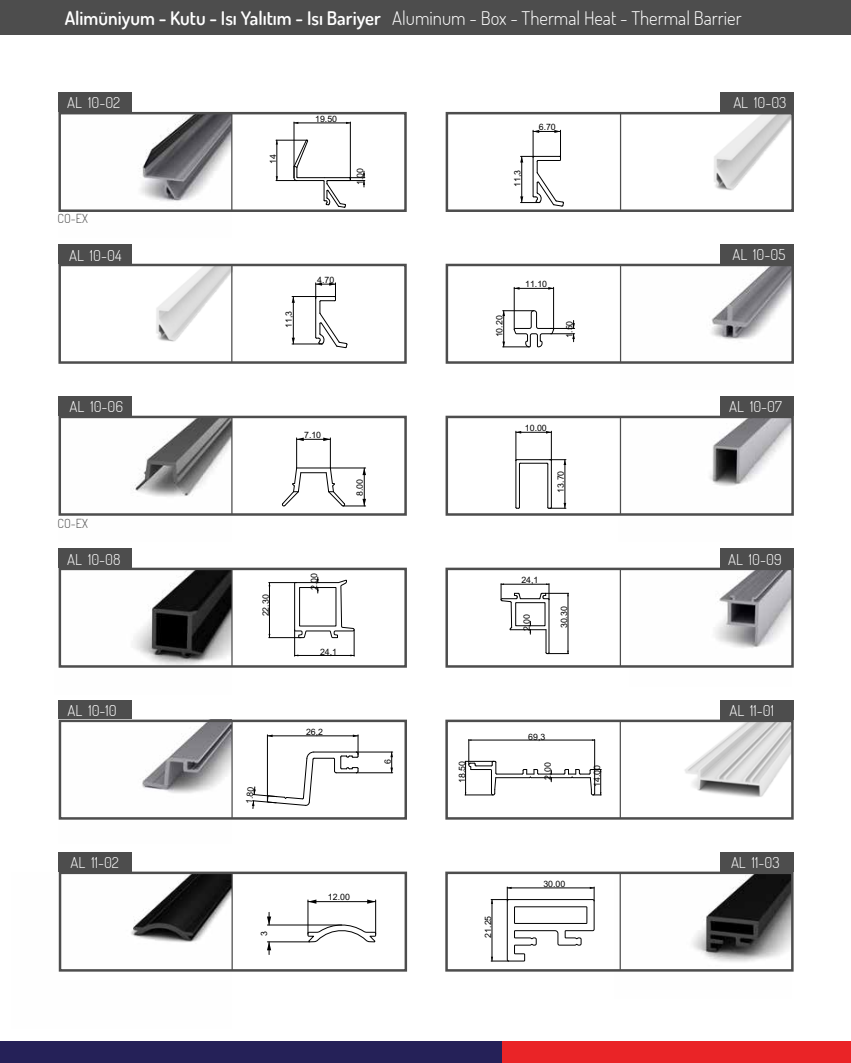
<style>
.page{position:relative;width:851px;height:1063px;background:#fff}
.page>*{position:absolute;margin:0;border:0;box-sizing:border-box;transform-origin:0 0}
.t1{font:300 18.75px "Dosis";color:#fff}
.t2{font:300 15px "Dosis";color:#fff}
.t3{font:300 12.5px "Dosis";color:#4d4d4d}
.t4{font:8.75px "Arial";color:#000}
.s1{font-weight:600}
</style>
<div class="page">
<div style="left:0;top:1042px;width:503px;height:21px;background:#252158"></div>
<div style="left:502px;top:1042px;width:348px;height:21px;background:#ea2427"></div>
<div style="left:58px;top:92px;width:74px;height:20px;background:#4d4d4d"></div>
<div style="left:58px;top:245px;width:74px;height:19px;background:#4d4d4d"></div>
<div style="left:59px;top:396px;width:73px;height:20px;background:#4d4d4d"></div>
<div style="left:59px;top:548px;width:73px;height:20px;background:#4d4d4d"></div>
<div style="left:59px;top:700px;width:73px;height:20px;background:#4d4d4d"></div>
<div style="left:59px;top:852px;width:73px;height:20px;background:#4d4d4d"></div>
<div style="left:720px;top:92px;width:73px;height:20px;background:#4d4d4d"></div>
<div style="left:720px;top:244px;width:73px;height:20px;background:#4d4d4d"></div>
<div style="left:720px;top:396px;width:73px;height:20px;background:#4d4d4d"></div>
<div style="left:720px;top:548px;width:73px;height:20px;background:#4d4d4d"></div>
<div style="left:720px;top:700px;width:73px;height:20px;background:#4d4d4d"></div>
<div style="left:720px;top:852px;width:73px;height:20px;background:#4d4d4d"></div>
<div style="left:0;top:0;width:850px;height:35px;background:#4d4d4d"></div>
<img style="left:58px;top:569px;width:173px;height:99px">
<div style="left:59px;top:568px;width:348px;height:100px;border:2px solid #4d4d4d"></div>
<hr style="left:231px;top:569px;width:1px;height:97px;background:#4d4d4d">
<img style="left:58px;top:873px;width:173px;height:99px">
<div style="left:59px;top:872px;width:348px;height:100px;border:2px solid #4d4d4d"></div>
<hr style="left:231px;top:873px;width:2px;height:97px;background:#4d4d4d">
<img style="left:620px;top:875px;width:170px;height:94px">
<hr style="left:619px;top:873px;width:1px;height:97px;background:#4d4d4d">
<div style="left:445px;top:872px;width:348px;height:100px;border:2px solid #4d4d4d"></div>
<img style="left:140px;top:115px;width:91px;height:86px">
<div style="left:58px;top:112px;width:348px;height:100px;border:2px solid #4d4d4d"></div>
<hr style="left:231px;top:113px;width:1px;height:98px;background:#4d4d4d">
<img style="left:621px;top:115px;width:169px;height:94px">
<hr style="left:619px;top:113px;width:2px;height:98px;background:#4d4d4d">
<div style="left:445px;top:112px;width:348px;height:100px;border:2px solid #4d4d4d"></div>
<img style="left:156px;top:267px;width:77px;height:94px">
<div style="left:58px;top:264px;width:348px;height:100px;border:2px solid #4d4d4d"></div>
<hr style="left:231px;top:265px;width:1px;height:98px;background:#4d4d4d">
<img style="left:621px;top:267px;width:169px;height:94px">
<hr style="left:619px;top:265px;width:2px;height:98px;background:#4d4d4d">
<div style="left:445px;top:264px;width:348px;height:100px;border:2px solid #4d4d4d"></div>
<img style="left:133px;top:419px;width:98px;height:78px">
<div style="left:58px;top:416px;width:349px;height:100px;border:2px solid #4d4d4d"></div>
<hr style="left:231px;top:417px;width:1px;height:97px;background:#4d4d4d">
<img style="left:621px;top:419px;width:169px;height:94px">
<hr style="left:619px;top:417px;width:2px;height:97px;background:#4d4d4d">
<div style="left:445px;top:416px;width:348px;height:100px;border:2px solid #4d4d4d"></div>
<img style="left:715px;top:571px;width:75px;height:77px">
<hr style="left:619px;top:569px;width:2px;height:97px;background:#4d4d4d">
<div style="left:445px;top:568px;width:348px;height:100px;border:2px solid #4d4d4d"></div>
<img style="left:142px;top:723px;width:89px;height:70px">
<div style="left:59px;top:720px;width:348px;height:100px;border:2px solid #4d4d4d"></div>
<hr style="left:231px;top:721px;width:2px;height:97px;background:#4d4d4d">
<img style="left:620px;top:723px;width:170px;height:94px">
<hr style="left:619px;top:721px;width:1px;height:97px;background:#4d4d4d">
<div style="left:445px;top:720px;width:348px;height:100px;border:2px solid #4d4d4d"></div>
<hr style="left:294px;top:122px;width:1px;height:56px;background:#000">
<hr style="left:350px;top:122px;width:1px;height:58px;background:#000">
<hr style="left:294px;top:123px;width:56px;height:1px;background:#000">
<svg style="left:276px;top:140px;width:89px;height:68px"></svg>
<svg style="left:520px;top:130px;width:44px;height:77px"></svg>
<svg style="left:292px;top:283px;width:55px;height:65px"></svg>
<hr style="left:514px;top:287px;width:1px;height:43px;background:#000">
<hr style="left:553px;top:287px;width:1px;height:43px;background:#000">
<hr style="left:514px;top:288px;width:39px;height:1px;background:#000">
<svg style="left:502px;top:310px;width:73px;height:38px"></svg>
<hr style="left:296px;top:438px;width:1px;height:30px;background:#000">
<hr style="left:330px;top:438px;width:1px;height:30px;background:#000">
<hr style="left:296px;top:439px;width:34px;height:1px;background:#000">
<svg style="left:323px;top:438px;width:7px;height:3px"></svg>
<svg style="left:296px;top:438px;width:8px;height:3px"></svg>
<svg style="left:281px;top:467px;width:85px;height:40px"></svg>
<hr style="left:296px;top:468px;width:34px;height:1px;background:#000">
<hr style="left:564px;top:460px;width:1px;height:48px;background:#000">
<hr style="left:551px;top:431px;width:1px;height:30px;background:#000">
<hr style="left:515px;top:431px;width:1px;height:30px;background:#000">
<hr style="left:516px;top:432px;width:35px;height:1px;background:#000">
<hr style="left:547px;top:464px;width:1px;height:43px;background:#000">
<svg style="left:547px;top:503px;width:19px;height:6px"></svg>
<hr style="left:551px;top:461px;width:1px;height:46px;background:#000">
<hr style="left:519px;top:464px;width:1px;height:43px;background:#000">
<hr style="left:515px;top:461px;width:1px;height:46px;background:#000">
<svg style="left:515px;top:459px;width:51px;height:6px"></svg>
<hr style="left:516px;top:459px;width:34px;height:1px;background:#000">
<svg style="left:268px;top:567px;width:87px;height:89px"></svg>
<svg style="left:500px;top:583px;width:68px;height:71px"></svg>
<hr style="left:356px;top:773px;width:36px;height:1px;background:#000">
<hr style="left:356px;top:752px;width:36px;height:1px;background:#000">
<svg style="left:390px;top:752px;width:3px;height:21px"></svg>
<svg style="left:252px;top:735px;width:107px;height:74px"></svg>
<svg style="left:465px;top:739px;width:136px;height:57px"></svg>
<hr style="left:267px;top:942px;width:42px;height:1px;background:#000">
<hr style="left:267px;top:925px;width:75px;height:1px;background:#000">
<svg style="left:267px;top:942px;width:4px;height:13px"></svg>
<svg style="left:267px;top:912px;width:4px;height:13px"></svg>
<hr style="left:308px;top:900px;width:1px;height:34px;background:#000">
<hr style="left:375px;top:900px;width:1px;height:34px;background:#000">
<hr style="left:308px;top:901px;width:67px;height:1px;background:#000">
<svg style="left:308px;top:900px;width:8px;height:4px"></svg>
<svg style="left:367px;top:900px;width:8px;height:4px"></svg>
<svg style="left:307px;top:922px;width:69px;height:20px"></svg>
<svg style="left:491px;top:887px;width:103px;height:75px"></svg>
<div style="left:514px;top:907px;width:73px;height:17px;border:1px solid #000"></div>
<h1 class="t1" style="left:65px;top:6px;width:678px"><span class="s1">Alimüniyum - Kutu - Isı Yalıtım - Isı Bariyer</span> Aluminum - Box - Thermal Heat - Thermal Barrier</h1>
<h2 class="t2" style="left:67px;top:93px;width:54px">AL 10-02</h2>
<h2 class="t2" style="left:733px;top:93px;width:55px">AL 10-03</h2>
<p class="t4" style="left:315px;top:114px;width:23px">19.50</p>
<p class="t4" style="left:538px;top:122px;width:19px">6.70</p>
<p class="t4" style="left:268px;top:164px;width:11px;rotate:-90deg">14</p>
<p class="t4" style="left:355px;top:185px;width:19px;rotate:-90deg">1.00</p>
<p class="t4" style="left:512px;top:187px;width:19px;rotate:-90deg">11,3</p>
<h3 class="t3" style="left:58px;top:210px;width:32px">CO-EX</h3>
<h2 class="t2" style="left:69px;top:246px;width:54px">AL 10-04</h2>
<h2 class="t2" style="left:732px;top:244px;width:54px">AL 10-05</h2>
<p class="t4" style="left:317px;top:275px;width:19px">4.70</p>
<p class="t4" style="left:525px;top:279px;width:23px">11.10</p>
<p class="t4" style="left:284px;top:328px;width:19px;rotate:-90deg">11,3</p>
<p class="t4" style="left:494px;top:337px;width:23px;rotate:-90deg">10.20</p>
<p class="t4" style="left:564px;top:338px;width:19px;rotate:-90deg">1.50</p>
<h2 class="t2" style="left:70px;top:397px;width:55px">AL 10-06</h2>
<h2 class="t2" style="left:729px;top:397px;width:54px">AL 10-07</h2>
<p class="t4" style="left:304px;top:430px;width:19px">7.10</p>
<p class="t4" style="left:525px;top:423px;width:23px">10.00</p>
<p class="t4" style="left:354px;top:496px;width:19px;rotate:-90deg">8.00</p>
<p class="t4" style="left:555px;top:493px;width:23px;rotate:-90deg">13.70</p>
<h3 class="t3" style="left:58px;top:515px;width:32px">CO-EX</h3>
<h2 class="t2" style="left:67px;top:549px;width:55px">AL 10-08</h2>
<h2 class="t2" style="left:728px;top:549px;width:55px">AL 10-09</h2>
<p class="t4" style="left:309px;top:590px;width:19px;rotate:-90deg">2.00</p>
<p class="t4" style="left:521px;top:575px;width:19px">24,1</p>
<p class="t4" style="left:260px;top:616px;width:23px;rotate:-90deg">22.30</p>
<p class="t4" style="left:521px;top:631px;width:19px;rotate:-90deg">2.00</p>
<p class="t4" style="left:559px;top:628px;width:23px;rotate:-90deg">30.30</p>
<p class="t4" style="left:320px;top:647px;width:19px">24,1</p>
<h2 class="t2" style="left:68px;top:701px;width:51px">AL 10-10</h2>
<h2 class="t2" style="left:729px;top:701px;width:46px">AL 11-01</h2>
<p class="t4" style="left:306px;top:727px;width:19px">26,2</p>
<p class="t4" style="left:528px;top:732px;width:19px">69,3</p>
<p class="t4" style="left:244px;top:803px;width:19px;rotate:-85deg">1.80</p>
<p class="t4" style="left:382px;top:764px;width:6px;rotate:-90deg">6</p>
<p class="t4" style="left:457px;top:783px;width:23px;rotate:-90deg">18.50</p>
<p class="t4" style="left:592px;top:787px;width:23px;rotate:-90deg">14.00</p>
<p class="t4" style="left:542px;top:780px;width:19px;rotate:-90deg">2.00</p>
<h2 class="t2" style="left:71px;top:853px;width:50px">AL 11-02</h2>
<h2 class="t2" style="left:730px;top:853px;width:50px">AL 11-03</h2>
<p class="t4" style="left:543px;top:879px;width:23px">30.00</p>
<p class="t4" style="left:328px;top:892px;width:23px">12.00</p>
<p class="t4" style="left:259px;top:936px;width:6px;rotate:-90deg">3</p>
<p class="t4" style="left:483px;top:938px;width:23px;rotate:-90deg">21.25</p>
</div>
